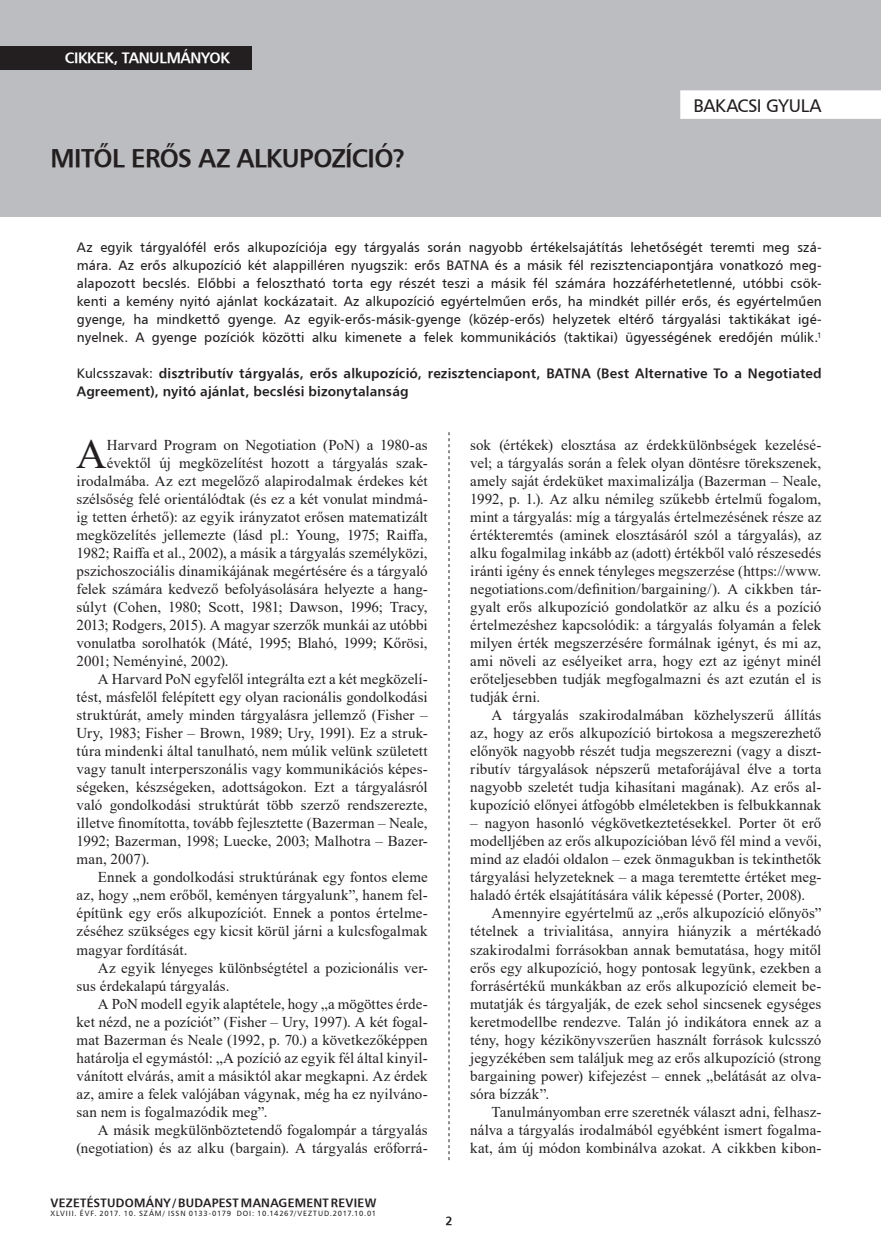
<style>
.page{position:relative;width:881px;height:1255px;background:#fff}
.page>*{position:absolute;margin:0;border:0;box-sizing:border-box;transform-origin:0 0}
.Iniciálé{font:42.15px "Times New Roman";color:#231f20}
.kenyérszöveg_behúzás{font:25.5px "H Humanist 777 BT Bold";letter-spacing:-.025em;color:#231f20}
.kenyérszöveg_behúzás-2{font:18px "H Humanist 777 BT";letter-spacing:-.02em;color:#231f20}
.kenyérszöveg_opcioná{font:15px/18px "Times New Roman";letter-spacing:.005em;color:#231f20;text-align:justify}
.Iniciálé-2{font:15px "Times New Roman";letter-spacing:.005em;color:#231f20}
.t1{font:15px "H Humanist 777 BT Bold";letter-spacing:-.025em;color:#fff}
.Kezdő_oldal_bevezető{font:13.5px/18px "H Humanist 777 BT";letter-spacing:.01em;color:#231f20;text-align:justify}
.Kezdő_oldal_bevezető-2{font:13.5px/18px "H Humanist 777 BT Bold";letter-spacing:.01em;color:#231f20}
.t2{font:12px "H Humanist 777 BT Bold";letter-spacing:.02em;color:#231f20}
.t3{font:7.5px "H Humanist 777 BT";letter-spacing:.105em;color:#231f20}
.s1{font-family:"H Humanist 777 BT"}
</style>
<div class="page">
<svg style="left:448px;top:432px;width:1px;height:728px"></svg>
<div style="left:0;top:0;width:880px;height:216px;background:#bcbdc0"></div>
<div style="left:0;top:46px;width:251px;height:23px;background:#231f20"></div>
<div style="left:680px;top:90px;width:200px;height:29px;background:#fff"></div>
<p class="t1" style="left:65px;top:49px;width:166px">CIKKEK, TANULMÁNYOK</p>
<p class="kenyérszöveg_behúzás" style="left:51px;top:142px;width:356px">MITŐL ERŐS AZ ALKUPOZÍCIÓ?</p>
<p class="kenyérszöveg_behúzás-2" style="left:693px;top:94px;width:129px">BAKACSI GYULA</p>
<p class="Kezdő_oldal_bevezető" style="left:77px;top:238px;width:746px">Az egyik tárgyalófél erős alkupozíciója egy tárgyalás során nagyobb értékelsajátítás lehetőségét teremti meg szá&shy;mára. Az erős alkupozíció két alappilléren nyugszik: erős BATNA és a másik fél rezisztenciapontjára vonatkozó meg&shy;alapozott becslés. Előbbi a felosztható torta egy részét teszi a másik fél számára hozzáférhetetlenné, utóbbi csök&shy;kenti a kemény nyitó ajánlat kockázatait. Az alkupozíció egyértelműen erős, ha mindkét pillér erős, és egyértelműen gyenge, ha mindkettő gyenge. Az egyik-erős-másik-gyenge (közép-erős) helyzetek eltérő tárgyalási taktikákat igé&shy;nyelnek. A gyenge pozíciók közötti alku kimenete a felek kommunikációs (taktikai) ügyességének eredőjén múlik.<sup>1</sup></p>
<p class="Kezdő_oldal_bevezető-2" style="left:77px;top:364px;width:746px"><span class="s1">Kulcsszavak:</span> disztributív tárgyalás, erős alkupozíció, rezisztenciapont, BATNA (Best Alternative To a Negotiated<br>Agreement), nyitó ajánlat, becslési bizonytalanság</p>
<p class="Iniciálé" style="left:76px;top:424px;width:32px">A</p>
<p class="Iniciálé-2" style="left:107px;top:434px;width:322px">Harvard Program on Negotiation (PoN) a 1980-as</p>
<p class="Iniciálé-2" style="left:107px;top:452px;width:322px">évektől új megközelítést hozott a tárgyalás szak-</p>
<p class="Iniciálé-2" style="left:77px;top:470px;width:352px">irodalmába. Az ezt megelőző alapirodalmak érdekes két</p>
<p class="Iniciálé-2" style="left:77px;top:488px;width:352px">szélsőség felé orientálódtak (és ez a két vonulat mindmá-</p>
<p class="Iniciálé-2" style="left:77px;top:506px;width:352px">ig tetten érhető): az egyik irányzatot erősen matematizált</p>
<p class="Iniciálé-2" style="left:77px;top:524px;width:352px">megközelítés jellemezte (lásd pl.: Young, 1975; Raiffa,</p>
<p class="Iniciálé-2" style="left:77px;top:542px;width:352px">1982; Raiffa et al., 2002), a másik a tárgyalás személyközi,</p>
<p class="Iniciálé-2" style="left:77px;top:560px;width:352px">pszichoszociális dinamikájának megértésére és a tárgyaló</p>
<p class="Iniciálé-2" style="left:77px;top:578px;width:352px">felek számára kedvező befolyásolására helyezte a hang-</p>
<p class="Iniciálé-2" style="left:77px;top:596px;width:352px">súlyt (Cohen, 1980; Scott, 1981; Dawson, 1996; Tracy,</p>
<p class="Iniciálé-2" style="left:77px;top:614px;width:352px">2013; Rodgers, 2015). A magyar szerzők munkái az utóbbi</p>
<p class="Iniciálé-2" style="left:77px;top:632px;width:352px">vonulatba sorolhatók (Máté, 1995; Blahó, 1999; Kőrösi,</p>
<p class="Iniciálé-2" style="left:77px;top:650px;width:153px">2001; Neményiné, 2002).</p>
<p class="kenyérszöveg_opcioná" style="left:77px;top:670px;width:352px;text-indent:21px">A Harvard PoN egyfelől integrálta ezt a két megközelí&shy;tést, másfelől felépített egy olyan racionális gondolkodási struktúrát, amely minden tárgyalásra jellemző (Fisher – Ury, 1983; Fisher – Brown, 1989; Ury, 1991). Ez a struk&shy;túra mindenki által tanulható, nem múlik velünk született vagy tanult interperszonális vagy kommunikációs képes&shy;ségeken, készségeken, adottságokon. Ezt a tárgyalásról való gondolkodási struktúrát több szerző rendszerezte, illetve finomította, tovább fejlesztette (Bazerman – Neale, 1992; Bazerman, 1998; Luecke, 2003; Malhotra – Bazer&shy;man, 2007).</p>
<p class="kenyérszöveg_opcioná" style="left:77px;top:868px;width:352px;text-indent:21px">Ennek a gondolkodási struktúrának egy fontos eleme az, hogy „nem erőből, keményen tárgyalunk”, hanem fel&shy;építünk egy erős alkupozíciót. Ennek a pontos értelme&shy;zéséhez szükséges egy kicsit körül járni a kulcsfogalmak magyar fordítását.</p>
<p class="kenyérszöveg_opcioná" style="left:77px;top:958px;width:352px;text-indent:21px">Az egyik lényeges különbségtétel a pozicionális ver&shy;sus érdekalapú tárgyalás.</p>
<p class="kenyérszöveg_opcioná" style="left:77px;top:994px;width:352px;text-indent:21px">A PoN modell egyik alaptétele, hogy „a mögöttes érde&shy;ket nézd, ne a pozíciót” (Fisher – Ury, 1997). A két fogal&shy;mat Bazerman és Neale (1992, p. 70.) a következőképpen határolja el egymástól: „A pozíció az egyik fél által kinyil&shy;vánított elvárás, amit a másiktól akar megkapni. Az érdek az, amire a felek valójában vágynak, még ha ez nyilváno&shy;san nem is fogalmazódik meg”.</p>
<p class="kenyérszöveg_opcioná" style="left:77px;top:1120px;width:352px;text-align:right">A másik megkülönböztetendő fogalompár a tárgyalás (negotiation) és az alku (bargain). A tárgyalás erőforrá-</p>
<p class="t2" style="left:51px;top:1194px;width:327px">VEZETÉSTUDOMÁNY / BUDAPEST MANAGEMENT REVIEW</p>
<p class="t3" style="left:51px;top:1208px;width:327px">XLVIII. ÉVF. 2017. 10. SZÁM/ ISSN 0133-0179 DOI: 10.14267/VEZTUD.2017.10.01</p>
<p class="kenyérszöveg_opcioná" style="left:470px;top:436px;width:352px">sok (értékek) elosztása az érdekkülönbségek kezelésé&shy;vel; a tárgyalás során a felek olyan döntésre törekszenek, amely saját érdeküket maximalizálja (Bazerman – Neale, 1992, p. 1.). Az alku némileg szűkebb értelmű fogalom, mint a tárgyalás: míg a tárgyalás értelmezésének része az értékteremtés (aminek elosztásáról szól a tárgyalás), az alku fogalmilag inkább az (adott) értékből való részesedés iránti igény és ennek tényleges megszerzése (https://www. negotiations.com/definition/bargaining/). A cikkben tár&shy;gyalt erős alkupozíció gondolatkör az alku és a pozíció értelmezéshez kapcsolódik: a tárgyalás folyamán a felek milyen érték megszerzésére formálnak igényt, és mi az, ami növeli az esélyeiket arra, hogy ezt az igényt minél erőteljesebben tudják megfogalmazni és azt ezután el is tudják érni.</p>
<p class="kenyérszöveg_opcioná" style="left:470px;top:706px;width:352px;text-indent:21px">A tárgyalás szakirodalmában közhelyszerű állítás az, hogy az erős alkupozíció birtokosa a megszerezhető előnyök nagyobb részét tudja megszerezni (vagy a diszt&shy;ributív tárgyalások népszerű metaforájával élve a torta nagyobb szeletét tudja kihasítani magának). Az erős al&shy;kupozíció előnyei átfogóbb elméletekben is felbukkannak</p>
<p class="kenyérszöveg_opcioná" style="left:470px;top:814px;width:352px">– nagyon hasonló végkövetkeztetésekkel. Porter öt erő modelljében az erős alkupozícióban lévő fél mind a vevői, mind az eladói oldalon – ezek önmagukban is tekinthetők tárgyalási helyzeteknek – a maga teremtette értéket meg&shy;haladó érték elsajátítására válik képessé (Porter, 2008).</p>
<p class="kenyérszöveg_opcioná" style="left:470px;top:904px;width:352px;text-indent:21px">Amennyire egyértelmű az „erős alkupozíció előnyös” tételnek a trivialitása, annyira hiányzik a mértékadó szakirodalmi forrásokban annak bemutatása, hogy mitől erős egy alkupozíció, hogy pontosak legyünk, ezekben a forrásértékű munkákban az erős alkupozíció elemeit be&shy;mutatják és tárgyalják, de ezek sehol sincsenek egységes keretmodellbe rendezve. Talán jó indikátora ennek az a tény, hogy kézikönyvszerűen használt források kulcsszó jegyzékében sem találjuk meg az erős alkupozíció (strong bargaining power) kifejezést – ennek „belátását az olva&shy;sóra bízzák”.</p>
<p class="kenyérszöveg_opcioná" style="left:470px;top:1102px;width:352px;text-indent:21px">Tanulmányomban erre szeretnék választ adni, felhasz&shy;nálva a tárgyalás irodalmából egyébként ismert fogalma&shy;kat, ám új módon kombinálva azokat. A cikkben kibon-</p>
<p class="t2" style="left:445px;top:1212px;width:9px">2</p>
</div>
